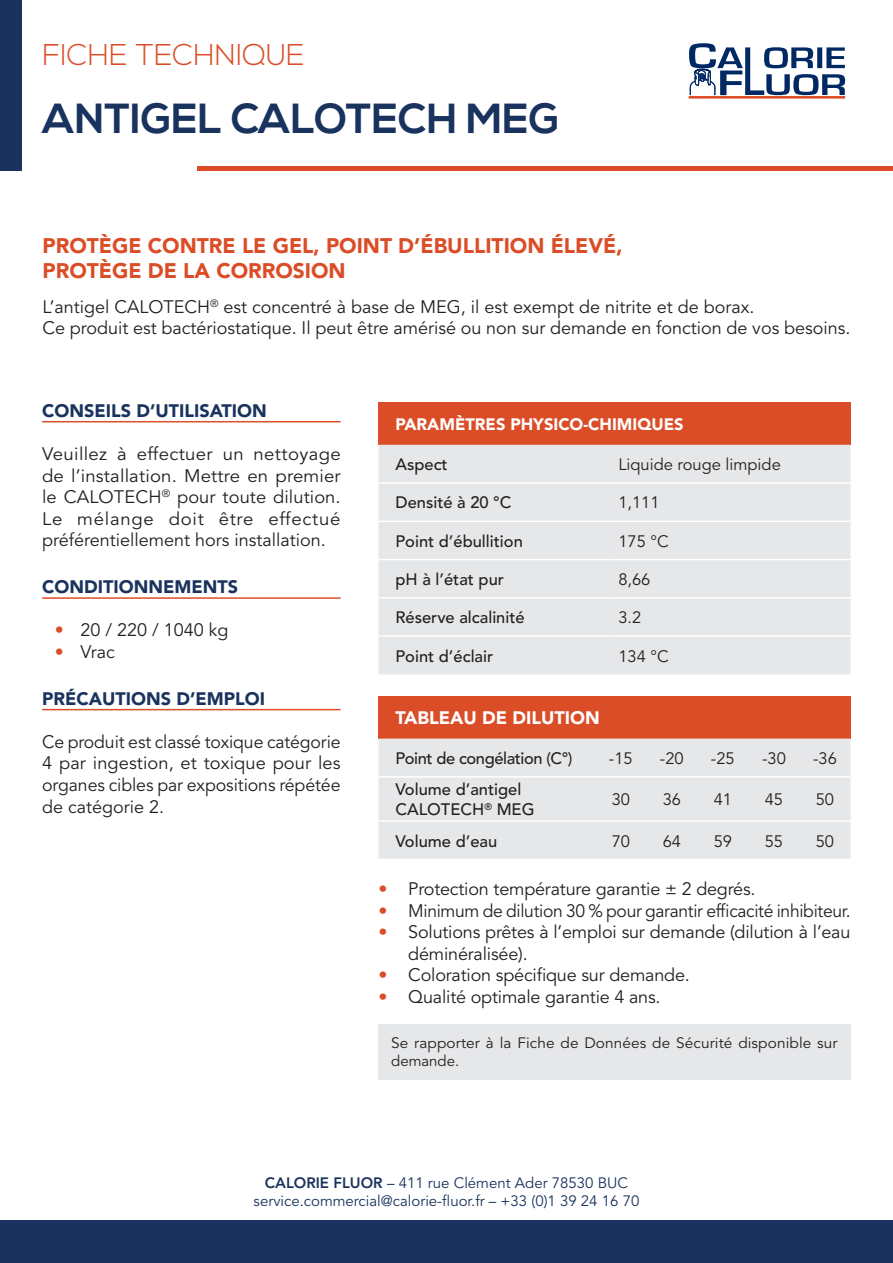
<style>
.page{position:relative;width:893px;height:1263px;background:#fff}
.page>*{position:absolute;margin:0;border:0;box-sizing:border-box;transform-origin:0 0}
.t1{font:700 42px "Nexa";color:#19335e}
.t2{font:300 30px "Nexa";color:#db4d27}
.t3{font:900 21px "Avenir LT Std";color:#db4d27}
.t4{font:18px/21.6px "Avenir LT Std";letter-spacing:-.005em;color:#231f20;text-align:justify}
.t5{font:900 18px "Avenir LT Std";color:#19335e}
.t6{font:900 18px "Avenir LT Std";color:#fff}
.t7{font:500 16.5px "Avenir LT Std";color:#231f20}
.t8{font:16.5px "Avenir LT Std";color:#231f20}
.t9{font:900 16.5px "Avenir LT Std";color:#fff}
.t10{font:500 16.5px "Avenir LT Std";letter-spacing:-.025em;color:#231f20}
.t11{font:15px/18px "Avenir LT Std";color:#19335e;text-align:center}
.t12{font:15px/18px "Avenir LT Std";letter-spacing:.005em;color:#231f20}
.s1{color:#db4d27}
.s2{font-weight:800}
</style>
<div class="page">
<div style="left:0;top:0;width:21px;height:171px;background:#19335e"></div>
<div style="left:0;top:1220px;width:893px;height:43px;background:#19335e"></div>
<hr style="left:197px;top:167px;width:696px;height:4px;background:#db4d27">
<hr style="left:689px;top:96px;width:156px;height:3px;background:#dc4c27">
<svg style="left:689px;top:43px;width:156px;height:52px"></svg>
<div style="left:378px;top:402px;width:472px;height:43px;background:#db4d27"></div>
<div style="left:378px;top:445px;width:472px;height:229px;background:#e6e7e9"></div>
<hr style="left:378px;top:482px;width:234px;height:2px;background:#fff">
<hr style="left:612px;top:482px;width:238px;height:2px;background:#fff">
<hr style="left:378px;top:521px;width:234px;height:1px;background:#fff">
<hr style="left:612px;top:521px;width:238px;height:1px;background:#fff">
<hr style="left:378px;top:559px;width:234px;height:1px;background:#fff">
<hr style="left:612px;top:559px;width:238px;height:1px;background:#fff">
<hr style="left:378px;top:597px;width:234px;height:2px;background:#fff">
<hr style="left:612px;top:597px;width:238px;height:2px;background:#fff">
<hr style="left:378px;top:635px;width:234px;height:2px;background:#fff">
<hr style="left:612px;top:635px;width:238px;height:2px;background:#fff">
<div style="left:378px;top:696px;width:472px;height:43px;background:#db4d27"></div>
<div style="left:378px;top:739px;width:472px;height:120px;background:#e6e7e9"></div>
<hr style="left:378px;top:776px;width:217px;height:2px;background:#fff">
<hr style="left:595px;top:776px;width:51px;height:2px;background:#fff">
<hr style="left:646px;top:776px;width:51px;height:2px;background:#fff">
<hr style="left:697px;top:776px;width:51px;height:2px;background:#fff">
<hr style="left:748px;top:776px;width:51px;height:2px;background:#fff">
<hr style="left:799px;top:776px;width:51px;height:2px;background:#fff">
<hr style="left:378px;top:820px;width:217px;height:2px;background:#fff">
<hr style="left:595px;top:820px;width:51px;height:2px;background:#fff">
<hr style="left:646px;top:820px;width:51px;height:2px;background:#fff">
<hr style="left:697px;top:820px;width:51px;height:2px;background:#fff">
<hr style="left:748px;top:820px;width:51px;height:2px;background:#fff">
<hr style="left:799px;top:820px;width:51px;height:2px;background:#fff">
<div style="left:378px;top:1024px;width:472px;height:56px;background:#e6e7e9"></div>
<hr style="left:42px;top:421px;width:299px;height:1px;background:#db4d27">
<hr style="left:42px;top:597px;width:299px;height:2px;background:#db4d27">
<hr style="left:42px;top:709px;width:299px;height:1px;background:#db4d27">
<h2 class="t2" style="left:43px;top:37px;width:264px">FICHE TECHNIQUE</h2>
<h1 class="t1" style="left:43px;top:94px;width:518px">ANTIGEL CALOTECH MEG</h1>
<p class="t3" style="left:43px;top:233px;width:582px">PROTÈGE CONTRE LE GEL, POINT D’ÉBULLITION ÉLEVÉ,</p>
<p class="t3" style="left:43px;top:258px;width:305px">PROTÈGE DE LA CORROSION</p>
<p class="t4" style="left:43px;top:296px;width:713px">L’antigel CALOTECH<sup>®</sup> est concentré à base de MEG, il est exempt de nitrite et de borax.</p>
<p class="t4" style="left:43px;top:318px;width:809px">Ce produit est bactériostatique. Il peut être amérisé ou non sur demande en fonction de vos besoins.</p>
<p class="t5" style="left:42px;top:400px;width:226px">CONSEILS D’UTILISATION</p>
<p class="t4" style="left:42px;top:443px;width:300px">Veuillez à effectuer un nettoyage de l’installation. Mettre en premier le CALOTECH<sup>®</sup> pour toute dilution.<br>Le mélange doit être effectué préférentiellement hors installation.</p>
<p class="t5" style="left:42px;top:576px;width:197px">CONDITIONNEMENTS</p>
<p class="t4" style="left:55px;top:620px;width:175px"><span class="s1">•</span> 20 / 220 / 1040 kg</p>
<p class="t4" style="left:55px;top:641px;width:61px"><span class="s1">•</span> Vrac</p>
<p class="t5" style="left:42px;top:687px;width:224px">PRÉCAUTIONS D’EMPLOI</p>
<p class="t4" style="left:42px;top:731px;width:300px">Ce produit est classé toxique catégorie 4 par ingestion, et toxique pour les organes cibles par expositions répétée de catégorie 2.</p>
<p class="t9" style="left:395px;top:414px;width:290px">PARAMÈTRES PHYSICO-CHIMIQUES</p>
<p class="t7" style="left:395px;top:455px;width:54px">Aspect</p>
<p class="t8" style="left:618px;top:455px;width:164px">Liquide rouge limpide</p>
<p class="t7" style="left:395px;top:493px;width:118px">Densité à 20 °C</p>
<p class="t8" style="left:618px;top:493px;width:43px">1,111</p>
<p class="t7" style="left:395px;top:531px;width:129px">Point d’ébullition</p>
<p class="t8" style="left:618px;top:531px;width:52px">175 °C</p>
<p class="t7" style="left:395px;top:570px;width:110px">pH à l’état pur</p>
<p class="t8" style="left:618px;top:570px;width:34px">8,66</p>
<p class="t7" style="left:395px;top:608px;width:131px">Réserve alcalinité</p>
<p class="t8" style="left:618px;top:608px;width:24px">3.2</p>
<p class="t7" style="left:395px;top:646px;width:99px">Point d’éclair</p>
<p class="t8" style="left:618px;top:646px;width:52px">134 °C</p>
<p class="t6" style="left:395px;top:707px;width:206px">TABLEAU DE DILUTION</p>
<p class="t10" style="left:395px;top:749px;width:179px">Point de congélation (C°)</p>
<p class="t8" style="left:609px;top:749px;width:25px">-15</p>
<p class="t8" style="left:660px;top:749px;width:25px">-20</p>
<p class="t8" style="left:711px;top:749px;width:25px">-25</p>
<p class="t8" style="left:762px;top:749px;width:25px">-30</p>
<p class="t8" style="left:813px;top:749px;width:25px">-36</p>
<p class="t7" style="left:395px;top:780px;width:127px">Volume d’antigel</p>
<p class="t7" style="left:395px;top:800px;width:141px">CALOTECH<sup>®</sup> MEG</p>
<p class="t8" style="left:612px;top:790px;width:20px">30</p>
<p class="t8" style="left:663px;top:790px;width:20px">36</p>
<p class="t8" style="left:714px;top:790px;width:20px">41</p>
<p class="t8" style="left:765px;top:790px;width:20px">45</p>
<p class="t8" style="left:816px;top:790px;width:20px">50</p>
<p class="t7" style="left:395px;top:831px;width:103px">Volume d’eau</p>
<p class="t8" style="left:612px;top:831px;width:20px">70</p>
<p class="t8" style="left:663px;top:831px;width:20px">64</p>
<p class="t8" style="left:714px;top:831px;width:20px">59</p>
<p class="t8" style="left:765px;top:831px;width:20px">55</p>
<p class="t8" style="left:816px;top:831px;width:20px">50</p>
<p class="t4" style="left:378px;top:878px;width:379px"><span class="s1">•</span> Protection température garantie ± 2 degrés.</p>
<p class="t4" style="left:378px;top:900px;width:474px"><span class="s1">•</span> Minimum de dilution 30 % pour garantir efficacité inhibiteur.</p>
<p class="t4" style="left:408px;top:922px;width:444px;text-indent:-30px"><span class="s1">•</span> Solutions prêtes à l’emploi sur demande (dilution à l’eau déminéralisée).</p>
<p class="t4" style="left:378px;top:965px;width:313px"><span class="s1">•</span> Coloration spécifique sur demande.</p>
<p class="t4" style="left:378px;top:986px;width:284px"><span class="s1">•</span> Qualité optimale garantie 4 ans.</p>
<p class="t12" style="left:391px;top:1035px;width:448px">Se rapporter à la Fiche de Données de Sécurité disponible sur demande.</p>
<p class="t11" style="left:254px;top:1174px;width:387px"><span class="s2">CALORIE FLUOR</span> – 411 rue Clément Ader 78530 BUC service.commercial@calorie-fluor.fr – +33 (0)1 39 24 16 70</p>
</div>
